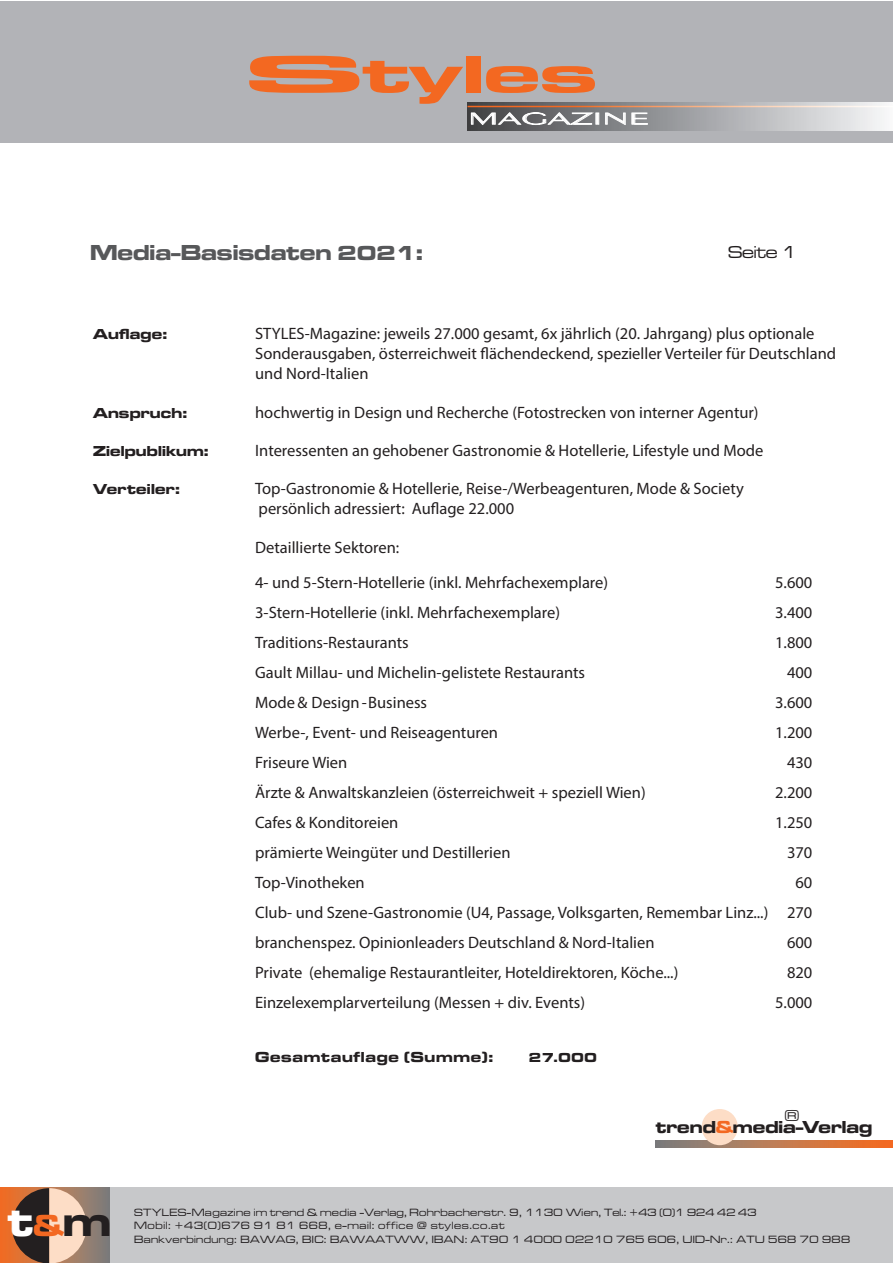
<style>
.page{position:relative;width:893px;height:1263px;background:#fff}
.page>*{position:absolute;margin:0;border:0;box-sizing:border-box;transform-origin:0 0}
.t1{font:54px "Microgramma D Bold Exte";color:#f36821;scale:2.5 1}
.t2{font:43.5px "Microgramma D Bold Exte";color:#fff}
.t3{font:22.5px "Microgramma D Bold Exte";color:#57585a}
.t4{font:19.2px "Pig Nose Typ";color:#fff;scale:1.44 1}
.t5{font:18px "Microgramma D Bold Exte";color:#231f20}
.t6{font:18px "Microgramma D Medi Exte";letter-spacing:-.01em;color:#231f20}
.t7{font:16.5px/30px "Myriad Pro";color:#231f20}
.t8{font:16.5px "Microgramma D Medi Exte";color:#231f20}
.t9{font:15px "Microgramma D Bold Exte";letter-spacing:.02em;color:#231f20}
.t10{font:15px "Microgramma D Bold Exte";letter-spacing:.05em;color:#231f20}
.t11{font:13.5px "Microgramma D Bold Exte";color:#231f20}
.t12{font:10.95px/13.2px "Microgramma D Medi Exte";letter-spacing:.035em;color:#231f20}
.s1{font-size:21px}
.s2{color:#f36821}
.s3{font-size:31.5px;color:#f36821}
.s4{color:#231f20}
</style>
<div class="page">
<div style="left:0;top:1px;width:893px;height:141px;background:#b2b3b7"></div>
<div style="left:0;top:1188px;width:893px;height:75px;background:#c7c8ca"></div>
<svg style="left:0;top:1187px;width:110px;height:76px;background:#aa765a"></svg>
<svg style="left:12px;top:1188px;width:75px;height:75px;background:#9a7d6b"></svg>
<svg style="left:656px;top:1140px;width:237px;height:7px;background:#bd7850"></svg>
<div style="left:702px;top:1109px;width:36px;height:36px;background:#fdddc6;border-radius:50%"></div>
<div style="left:467px;top:102px;width:426px;height:29px;background:linear-gradient(to right,#434446,#f6f7f9)"></div>
<svg style="left:471px;top:112px;width:128px;height:13px;background:#8d8d8f"></svg>
<svg style="left:605px;top:113px;width:21px;height:12px"></svg>
<svg style="left:632px;top:113px;width:16px;height:12px"></svg>
<hr style="left:468px;top:106px;width:425px;height:1px;background:#fff">
<h1 class="t1" style="left:246px;top:38px;width:142px">Styles</h1>
<p class="t4" style="left:468px;top:107px;width:127px">MAGAZINE</p>
<h3 class="t3" style="left:90px;top:237px;width:335px">Media-Basisdaten <span class="s1">2021</span>:</h3>
<p class="t6" style="left:728px;top:240px;width:70px">Seite 1</p>
<p class="t9" style="left:93px;top:324px;width:76px">Auflage:</p>
<p class="t7" style="left:255px;top:323px;width:583px;line-height:19.8px">STYLES-Magazine: jeweils 27.000 gesamt, 6x jährlich (20. Jahrgang) plus optionale<br>Sonderausgaben, österreichweit flächendeckend, spezieller Verteiler für Deutschland und Nord-Italien</p>
<p class="t9" style="left:93px;top:403px;width:96px">Anspruch:</p>
<p class="t7" style="left:255px;top:398px;width:505px">hochwertig in Design und Recherche (Fotostrecken von interner Agentur)</p>
<p class="t9" style="left:93px;top:441px;width:117px">Zielpublikum:</p>
<p class="t7" style="left:255px;top:435px;width:510px">Interessenten an gehobener Gastronomie &amp; Hotellerie, Lifestyle und Mode</p>
<p class="t9" style="left:93px;top:479px;width:88px">Verteiler:</p>
<p class="t7" style="left:255px;top:478px;width:490px;line-height:19.8px">Top-Gastronomie &amp; Hotellerie, Reise-/Werbeagenturen, Mode &amp; Society persönlich adressiert: Auflage 22.000</p>
<p class="t7" style="left:255px;top:530px;width:355px;line-height:34.8px">Detaillierte Sektoren:<br>4- und 5-Stern-Hotellerie (inkl. Mehrfachexemplare)</p>
<p class="t7" style="left:255px;top:597px;width:515px">3-Stern-Hotellerie (inkl. Mehrfachexemplare)<br>Traditions-Restaurants<br>Gault Millau- und Michelin-gelistete Restaurants<br>Mode &amp; Design - Business<br>Werbe-, Event- und Reiseagenturen<br>Friseure Wien<br>Ärzte &amp; Anwaltskanzleien (österreichweit + speziell Wien)<br>Cafes &amp; Konditoreien<br>prämierte Weingüter und Destillerien<br>Top-Vinotheken<br>Club- und Szene-Gastronomie (U4, Passage, Volksgarten, Remembar Linz...) branchenspez. Opinionleaders Deutschland &amp; Nord-Italien<br>Private (ehemalige Restaurantleiter, Hoteldirektoren, Köche...)<br>Einzelexemplarverteilung (Messen + div. Events)</p>
<p class="t7" style="left:775px;top:567px;width:39px;text-align:right">5.600<br>3.400<br>1.800<br>400<br>3.600<br>1.200<br>430<br>2.200<br>1.250<br>370<br>60<br>270<br>600<br>820<br>5.000</p>
<p class="t10" style="left:255px;top:1047px;width:240px">Gesamtauflage (Summe):</p>
<p class="t11" style="left:529px;top:1048px;width:69px">27.000</p>
<p class="t8" style="left:784px;top:1105px;width:16px">®</p>
<p class="t5" style="left:656px;top:1115px;width:218px">trend<span class="s2">&amp;</span>media-Verlag</p>
<h2 class="t2" style="left:8px;top:1192px;width:105px">t<span class="s3">&amp;</span><span class="s4">m</span></h2>
<p class="t12" style="left:134px;top:1205px;width:718px">STYLES-Magazine im trend &amp; media -Verlag, Rohrbacherstr. 9, 1130 Wien, Tel.: +43 (0)1 924 42 43<br>Mobil: +43(0)676 91 81 668, e-mail: office @ styles.co.at<br>Bankverbindung: BAWAG, BIC: BAWAATWW, IBAN: AT90 1 4000 02210 765 606, UID-Nr.: ATU 568 70 988</p>
</div>
